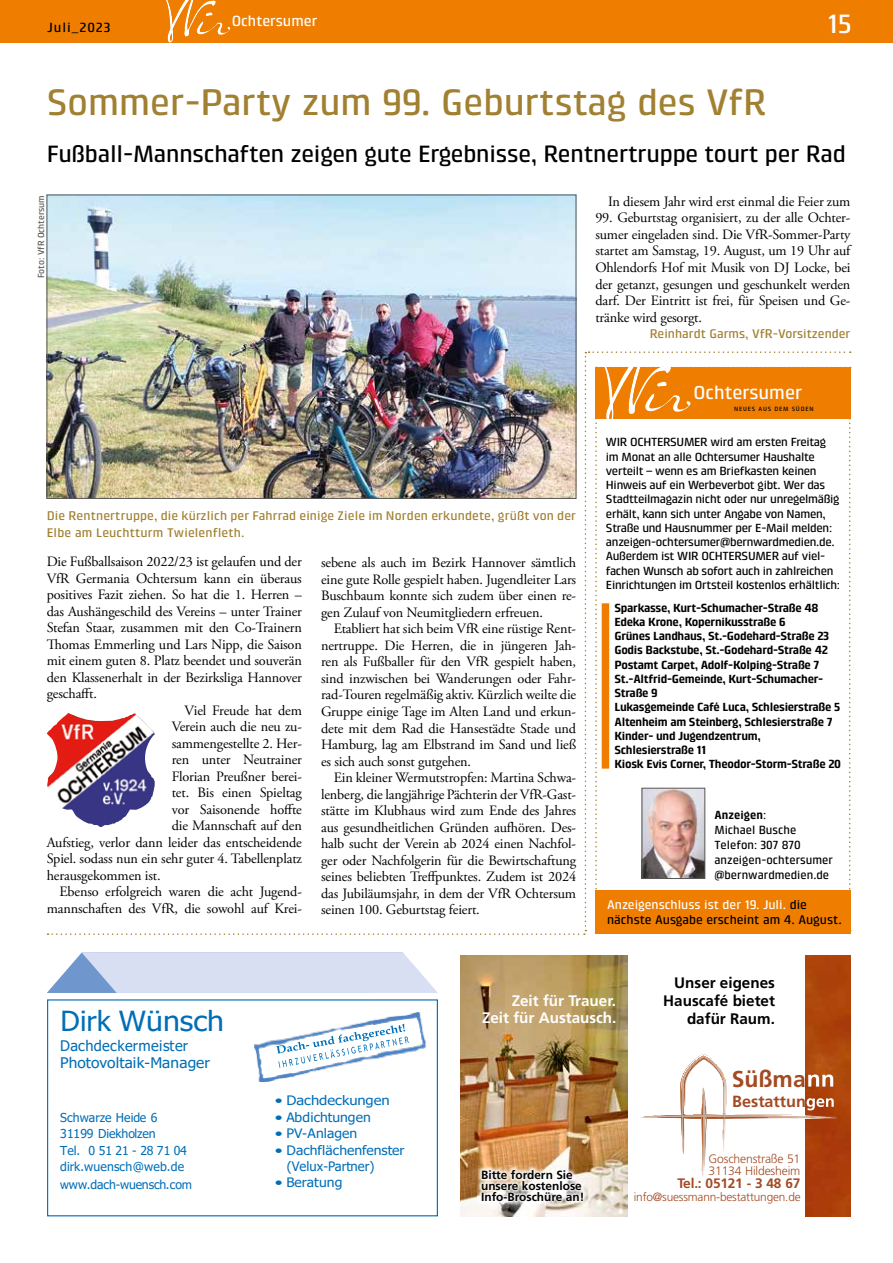
<style>
.page{position:relative;width:893px;height:1263px;background:#fff}
.page>*{position:absolute;margin:0;border:0;box-sizing:border-box;transform-origin:0 0}
.t1{font:500 37.5px "Klint LT Pro";color:#a18031}
.t2{font:27.6px "Tahoma";color:#006eb7}
.t3{font:500 27px "Klint LT Pro";color:#fff}
.t4{font:500 24px "Klint LT Pro";letter-spacing:-.01em;color:#000}
.t5{font:700 22.95px "Frutiger";color:#a34a22}
.t6{font:500 19.05px "Klint LT Pro";color:#fff}
.t7{font:700 16.2px "Frutiger";color:#a34a22}
.t8{font:700 15.15px/17.5px "Frutiger";color:#000;text-align:right}
.t9{font:700 15.15px/17.5px "Frutiger";color:#fff;text-align:right}
.t10{font:500 15px "Klint LT Pro";color:#fff}
.t11{font:14.55px/17.2px "Tahoma";letter-spacing:.015em;color:#006eb7}
.t12{font:14.25px/16.5px "Adobe Garamond Pro";letter-spacing:-.01em;color:#000;text-align:justify}
.t13{font:700 13.65px "Frutiger";letter-spacing:-.015em;color:#a34a22}
.t14{font:500 13.5px "Klint LT Pro";letter-spacing:.075em;color:#000}
.t15{font:13.05px/16.2px "Tahoma";color:#006eb7;scale:1.33 1}
.t16{font:500 12.75px/16.5px "Klint LT Pro";letter-spacing:.01em;color:#a18031}
.t17{font:500 12.75px/15px "Klint LT Pro";color:#000}
.t18{font:12.3px/16.8px "Tahoma";letter-spacing:.005em;color:#006eb7}
.t19{font:300 12.15px/12.1px "Frutiger";letter-spacing:-.015em;color:#a34a22}
.t20{font:500 12px/14.2px "Klint LT Pro";letter-spacing:-.025em;color:#000}
.t21{font:700 12px/14.2px "Klint LT Pro";letter-spacing:-.025em;color:#000}
.t22{font:500 12px/15px "Klint LT Pro";color:#000}
.t23{font:700 11.85px/10.9px "Frutiger";color:#000}
.t24{font:300 11.85px "Frutiger";letter-spacing:-.015em;color:#a34a22}
.t25{font:500 9px "Klint LT Pro";color:#575756}
.t26{font:500 6.15px "Klint LT Pro";letter-spacing:.12em;color:#000}
.s1{font-weight:700}
.s2{color:#fff}
.s3{font-family:"Arial"}
</style>
<div class="page">
<div style="left:0;top:0;width:893px;height:42px;background:#ef7d00"></div>
<img style="left:184px;top:0;width:7px;height:36px">
<img style="left:461px;top:955px;width:167px;height:261px">
<img style="left:806px;top:955px;width:44px;height:261px">
<img style="left:477px;top:1165px;width:111px;height:41px">
<img style="left:680px;top:1054px;width:26px;height:82px">
<img style="left:682px;top:1055px;width:45px;height:72px">
<svg style="left:807px;top:1074px;width:27px;height:36px"></svg>
<img style="left:641px;top:1117px;width:12px;height:1px">
<img style="left:653px;top:1117px;width:14px;height:1px">
<img style="left:667px;top:1117px;width:14px;height:1px">
<img style="left:750px;top:1115px;width:78px;height:1px">
<img style="left:681px;top:1117px;width:149px;height:2px">
<img style="left:725px;top:1116px;width:118px;height:2px">
<img style="left:702px;top:1158px;width:1px;height:18px">
<img style="left:682px;top:1056px;width:43px;height:69px">
<img style="left:683px;top:1057px;width:42px;height:101px">
<img style="left:652px;top:1115px;width:98px;height:1px">
<img style="left:653px;top:1116px;width:16px;height:1px">
<img style="left:669px;top:1116px;width:12px;height:1px">
<img style="left:681px;top:1116px;width:147px;height:1px">
<img style="left:704px;top:1109px;width:1px;height:61px">
<img style="left:703px;top:1107px;width:1px;height:65px">
<img style="left:49px;top:197px;width:525px;height:154px">
<img style="left:48px;top:351px;width:803px;height:584px">
<div style="left:595px;top:367px;width:255px;height:51px;background:#ef7d00"></div>
<div style="left:595px;top:890px;width:255px;height:43px;background:#ef7d00"></div>
<img style="left:646px;top:367px;width:15px;height:14px">
<img style="left:644px;top:790px;width:59px;height:87px">
<div style="left:642px;top:788px;width:63px;height:91px;border:1px solid #575756"></div>
<div style="left:602px;top:603px;width:7px;height:166px;background:#ef7d00"></div>
<img style="left:254px;top:1012px;width:172px;height:69px">
<div style="left:47px;top:999px;width:391px;height:217px;border:1px solid #006eb7"></div>
<svg style="left:276px;top:1024px;width:133px;height:44px"></svg>
<svg style="left:47px;top:952px;width:391px;height:41px;background:#d1dbf0"></svg>
<p class="t14" style="left:47px;top:20px;width:65px">Juli_2023</p>
<h3 class="t3" style="left:827px;top:8px;width:26px">15</h3>
<p class="t10" style="left:232px;top:13px;width:87px">Ochtersumer</p>
<h1 class="t1" style="left:47px;top:81px;width:721px">Sommer-Party zum 99. Geburtstag des VfR</h1>
<h3 class="t4" style="left:47px;top:140px;width:801px">Fußball-Mannschaften zeigen gute Ergebnisse, Rentnertruppe tourt per Rad</h3>
<p class="t25" style="left:36px;top:278px;width:85px;rotate:-90deg">Foto: VfR Ochtersum</p>
<p class="t16" style="left:47px;top:508px;width:531px">Die Rentnertruppe, die kürzlich per Fahrrad einige Ziele im Norden erkundete, grüßt von der<br>Elbe am Leuchtturm Twielenfleth.</p>
<p class="t12" style="left:47px;top:554px;width:257px">Die Fußballsaison 2022/23 ist gelaufen und der</p>
<p class="t12" style="left:47px;top:571px;width:257px">VfR Germania Ochtersum kann ein überaus</p>
<p class="t12" style="left:47px;top:587px;width:257px">positives Fazit ziehen. So hat die 1. Herren –</p>
<p class="t12" style="left:47px;top:604px;width:257px">das Aushängeschild des Vereins – unter Trainer</p>
<p class="t12" style="left:47px;top:620px;width:257px">Stefan Staar, zusammen mit den Co-Trainern</p>
<p class="t12" style="left:47px;top:637px;width:257px">Thomas Emmerling und Lars Nipp, die Saison</p>
<p class="t12" style="left:47px;top:653px;width:257px">mit einem guten 8. Platz beendet und souverän</p>
<p class="t12" style="left:47px;top:670px;width:257px">den Klassenerhalt in der Bezirksliga Hannover</p>
<p class="t12" style="left:47px;top:686px;width:52px">geschafft.</p>
<p class="t12" style="left:184px;top:703px;width:119px">Viel Freude hat dem</p>
<p class="t12" style="left:172px;top:719px;width:132px">Verein auch die neu zu-</p>
<p class="t12" style="left:172px;top:736px;width:132px">sammengestellte 2. Her-</p>
<p class="t12" style="left:172px;top:752px;width:132px">ren unter Neutrainer</p>
<p class="t12" style="left:172px;top:769px;width:132px">Florian Preußner berei-</p>
<p class="t12" style="left:172px;top:785px;width:132px">tet. Bis einen Spieltag</p>
<p class="t12" style="left:172px;top:802px;width:132px">vor Saisonende hoffte</p>
<p class="t12" style="left:172px;top:818px;width:132px">die Mannschaft auf den</p>
<p class="t12" style="left:47px;top:835px;width:257px">Aufstieg, verlor dann leider das entscheidende</p>
<p class="t12" style="left:47px;top:851px;width:257px">Spiel. sodass nun ein sehr guter 4. Tabellenplatz</p>
<p class="t12" style="left:47px;top:868px;width:115px">herausgekommen ist.</p>
<p class="t12" style="left:60px;top:884px;width:244px">Ebenso erfolgreich waren die acht Jugend-</p>
<p class="t12" style="left:47px;top:901px;width:257px">mannschaften des VfR, die sowohl auf Krei-</p>
<p class="t12" style="left:321px;top:555px;width:257px">sebene als auch im Bezirk Hannover sämtlich eine gute Rolle gespielt haben. Jugendleiter Lars Buschbaum konnte sich zudem über einen re&shy;gen Zulauf von Neumitgliedern erfreuen.</p>
<p class="t12" style="left:321px;top:621px;width:257px;text-indent:13px">Etabliert hat sich beim VfR eine rüstige Rent&shy;nertruppe. Die Herren, die in jüngeren Jah&shy;ren als Fußballer für den VfR gespielt haben, sind inzwischen bei Wanderungen oder Fahr&shy;rad-Touren regelmäßig aktiv. Kürzlich weilte die Gruppe einige Tage im Alten Land und erkun&shy;dete mit dem Rad die Hansestädte Stade und Hamburg, lag am Elbstrand im Sand und ließ es sich auch sonst gutgehen.</p>
<p class="t12" style="left:321px;top:770px;width:257px;text-indent:13px">Ein kleiner Wermutstropfen: Martina Schwa&shy;lenberg, die langjährige Pächterin der VfR-Gast&shy;stätte im Klubhaus wird zum Ende des Jahres aus gesundheitlichen Gründen aufhören. Des&shy;halb sucht der Verein ab 2024 einen Nachfol&shy;ger oder Nachfolgerin für die Bewirtschaftung seines beliebten Treffpunktes. Zudem ist 2024 das Jubiläumsjahr, in dem der VfR Ochtersum seinen 100. Geburtstag feiert.</p>
<p class="t12" style="left:608px;top:194px;width:244px">In diesem Jahr wird erst einmal die Feier zum</p>
<p class="t12" style="left:595px;top:210px;width:257px">99. Geburtstag organisiert, zu der alle Ochter&shy;sumer eingeladen sind. Die VfR-Sommer-Party startet am Samstag, 19. August, um 19 Uhr auf Ohlendorfs Hof mit Musik von DJ Locke, bei der getanzt, gesungen und geschunkelt werden darf. Der Eintritt ist frei, für Speisen und Ge&shy;tränke wird gesorgt.</p>
<p class="t16" style="left:650px;top:325px;width:202px">Reinhardt Garms, VfR-Vorsitzender</p>
<h3 class="t6" style="left:693px;top:382px;width:111px">Ochtersumer</h3>
<p class="t26" style="left:734px;top:405px;width:81px">NEUES AUS DEM SÜDEN</p>
<p class="t20" style="left:606px;top:435px;width:236px">WIR OCHTERSUMER wird am ersten Freitag im Monat an alle Ochtersumer Haushalte verteilt – wenn es am Briefkasten keinen Hinweis auf ein Werbeverbot gibt. Wer das Stadtteilmagazin nicht oder nur unregelmäßig erhält, kann sich unter Angabe von Namen, Straße und Hausnummer per E-Mail melden: anzeigen-ochtersumer@bernwardmedien.de.<br>Außerdem ist WIR OCHTERSUMER auf viel&shy;fachen Wunsch ab sofort auch in zahlreichen Einrichtungen im Ortsteil kostenlos erhältlich:</p>
<p class="t21" style="left:614px;top:600px;width:228px">Sparkasse, Kurt-Schumacher-Straße 48<br>Edeka Krone, Kopernikusstraße 6<br>Grünes Landhaus, St.-Godehard-Straße 23<br>Godis Backstube, St.-Godehard-Straße 42<br>Postamt Carpet, Adolf-Kolping-Straße 7<br>St.-Altfrid-Gemeinde, Kurt-Schumacher-Straße 9<br>Lukasgemeinde Café Luca, Schlesierstraße 5<br>Altenheim am Steinberg, Schlesierstraße 7<br>Kinder- und Jugendzentrum, Schlesierstraße 11<br>Kiosk Evis Corner, Theodor-Storm-Straße 20</p>
<p class="t22" style="left:714px;top:807px;width:120px"><span class="s1">Anzeigen</span>:<br>Michael Busche<br>Telefon: 307 870 anzeigen-ochtersumer @bernwardmedien.de</p>
<p class="t17" style="left:607px;top:898px;width:236px"><span class="s2">Anzeigenschluss ist der 19. Juli.</span> die nächste Ausgabe erscheint am 4. August.</p>
<h2 class="t2" style="left:61px;top:1002px;width:165px">Dirk Wünsch</h2>
<p class="t11" style="left:60px;top:1038px;width:151px">Dachdeckermeister<br>Photovoltaik-Manager</p>
<p class="t18" style="left:60px;top:1109px;width:133px">Schwarze Heide 6<br>31199 Diekholzen<br>Tel. 0 51 21 - 28 71 04 dirk.wuensch@web.de <span class="s3">w</span>ww.dach-wuensch.co<span class="s3">m</span></p>
<p class="t15" style="left:275px;top:1093px;width:88px">• Dachdeckungen</p>
<p class="t15" style="left:275px;top:1109px;width:74px">• Abdichtungen</p>
<p class="t15" style="left:275px;top:1126px;width:64px">• PV-Anlagen</p>
<p class="t15" style="left:287px;top:1142px;width:90px;text-indent:-12px">• Dachflächenfenster (Velux-Partner)</p>
<p class="t15" style="left:275px;top:1175px;width:53px">• Beratung</p>
<p class="t9" style="left:482px;top:991px;width:136px">Zeit für Trauer.<br>Zeit für Austausch.</p>
<p class="t23" style="left:481px;top:1169px;width:105px">Bitte fordern Sie unsere kostenlose<br>Info-Broschüre an!</p>
<p class="t8" style="left:663px;top:974px;width:113px">Unser eigenes<br>Hauscafé bietet dafür Raum.</p>
<h3 class="t5" style="left:732px;top:1065px;width:103px">Süßmann</h3>
<p class="t7" style="left:732px;top:1092px;width:104px">Bestattungen</p>
<p class="t19" style="left:708px;top:1152px;width:93px">Goschenstraße 51<br>31134 Hildesheim</p>
<p class="t13" style="left:677px;top:1176px;width:125px">Tel.: 05121 - 3 48 67</p>
<p class="t24" style="left:634px;top:1190px;width:169px">info@suessmann-bestattungen.de</p>
</div>
